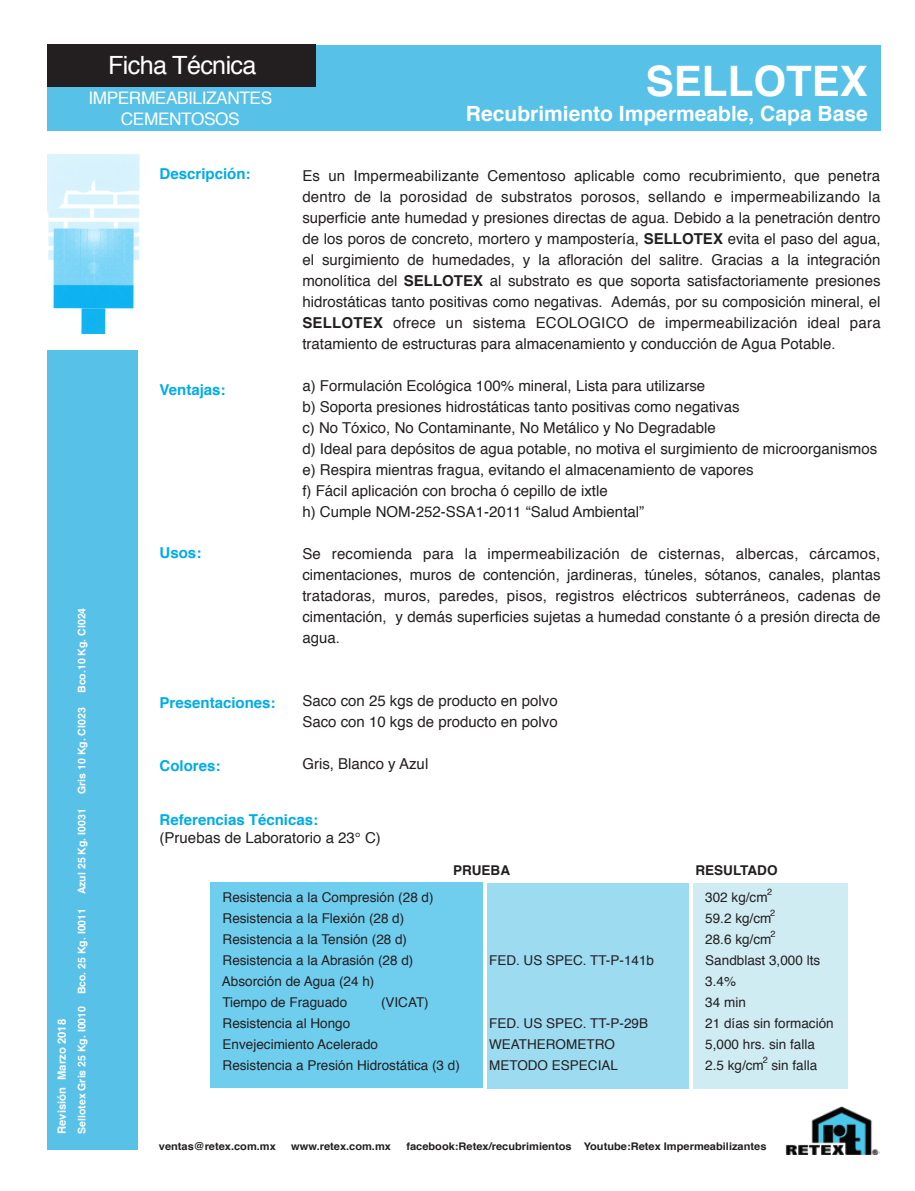
<style>
.page{position:relative;width:915px;height:1191px;background:#fff}
.page>*{position:absolute;margin:0;border:0;box-sizing:border-box;transform-origin:0 0}
.t1{font:700 42px "Helvetica";color:#fff}
.t2{font:25.05px "Helvetica";letter-spacing:-.025em;color:#fff}
.t3{font:700 21px "Helvetica";color:#fff}
.t4{font:17.25px/20.7px "Helvetica";letter-spacing:-.025em;color:#fff;text-align:center}
.t5{font:15px/21px "Helvetica";color:#231f20;text-align:justify}
.t6{font:700 15px "Helvetica";color:#00ace7}
.t7{font:13.5px "Helvetica";color:#231f20}
.t8{font:700 13.5px "Helvetica";color:#231f20}
.t9{font:700 11.25px "Helvetica";color:#fff}
.t10{font:700 10.5px "Helvetica";color:#231f20;scale:1.05 1}
.t11{font:700 10.5px "Helvetica";color:#fff}
.t12{font:9px "Helvetica";color:#231f20}
.s1{font-weight:700}
</style>
<div class="page">
<div style="left:48px;top:45px;width:832px;height:85px;background:#57c1e8"></div>
<img style="left:785px;top:1107px;width:94px;height:47px">
<img style="left:48px;top:154px;width:92px;height:179px">
<div style="left:48px;top:44px;width:268px;height:43px;background:#231f20"></div>
<div style="left:47px;top:350px;width:90px;height:799px;background:#57c1e8"></div>
<div style="left:692px;top:882px;width:155px;height:206px;background:#cfecf3"></div>
<div style="left:487px;top:882px;width:201px;height:206px;background:#9ddbf0"></div>
<div style="left:210px;top:882px;width:273px;height:205px;background:#6fceee"></div>
<h2 class="t2" style="left:108px;top:46px;width:150px">Ficha Técnica</h2>
<p class="t4" style="left:88px;top:88px;width:185px">IMPERMEABILIZANTES<br>CEMENTOSOS</p>
<h1 class="t1" style="left:645px;top:47px;width:223px">SELLOTEX</h1>
<h3 class="t3" style="left:466px;top:97px;width:403px">Recubrimiento Impermeable, Capa Base</h3>
<p class="t9" style="left:53px;top:1134px;width:116px;rotate:-90deg">Revisión Marzo 2018</p>
<p class="t11" style="left:73px;top:693px;width:87px;rotate:-90deg">Bco.10 Kg. CI024</p>
<p class="t11" style="left:73px;top:794px;width:88px;rotate:-90deg">Gris 10 Kg. CI023</p>
<p class="t11" style="left:73px;top:894px;width:87px;rotate:-90deg">Azul 25 Kg. I0031</p>
<p class="t11" style="left:73px;top:1134px;width:227px;rotate:-90deg">Sellotex Gris 25 Kg. I0010 Bco. 25 Kg. I0011</p>
<p class="t6" style="left:159px;top:162px;width:92px">Descripción:</p>
<p class="t6" style="left:159px;top:378px;width:67px">Ventajas:</p>
<p class="t6" style="left:159px;top:540px;width:43px">Usos:</p>
<p class="t6" style="left:159px;top:690px;width:117px">Presentaciones:</p>
<p class="t6" style="left:159px;top:753px;width:62px">Colores:</p>
<p class="t5" style="left:302px;top:165px;width:579px">Es un Impermeabilizante Cementoso aplicable como recubrimiento, que penetra dentro de la porosidad de substratos porosos, sellando e impermeabilizando la superficie ante humedad y presiones directas de agua. Debido a la penetración dentro de los poros de concreto, mortero y mampostería, <span class="s1">SELLOTEX</span> evita el paso del agua, el surgimiento de humedades, y la afloración del salitre. Gracias a la integración monolítica del <span class="s1">SELLOTEX</span> al substrato es que soporta satisfactoriamente presiones hidrostáticas tanto positivas como negativas. Además, por su composición mineral, el <span class="s1">SELLOTEX</span> ofrece un sistema ECOLOGICO de impermeabilización ideal para tratamiento de estructuras para almacenamiento y conducción de Agua Potable.</p>
<p class="t5" style="left:302px;top:375px;width:576px;text-align:left">a) Formulación Ecológica 100% mineral, Lista para utilizarse<br>b) Soporta presiones hidrostáticas tanto positivas como negativas<br>c) No Tóxico, No Contaminante, No Metálico y No Degradable<br>d) Ideal para depósitos de agua potable, no motiva el surgimiento de microorganismos e) Respira mientras fragua, evitando el almacenamiento de vapores<br>f) Fácil aplicación con brocha ó cepillo de ixtle<br>h) Cumple NOM-252-SSA1-2011 “Salud Ambiental”</p>
<p class="t5" style="left:302px;top:543px;width:579px">Se recomienda para la impermeabilización de cisternas, albercas, cárcamos, cimentaciones, muros de contención, jardineras, túneles, sótanos, canales, plantas tratadoras, muros, paredes, pisos, registros eléctricos subterráneos, cadenas de cimentación, y demás superficies sujetas a humedad constante ó a presión directa de agua.</p>
<p class="t5" style="left:302px;top:690px;width:257px">Saco con 25 kgs de producto en polvo<br>Saco con 10 kgs de producto en polvo</p>
<p class="t5" style="left:302px;top:753px;width:127px">Gris, Blanco y Azul</p>
<p class="t6" style="left:159px;top:807px;width:160px">Referencias Técnicas:</p>
<p class="t5" style="left:159px;top:827px;width:223px">(Pruebas de Laboratorio a 23° C)</p>
<p class="t8" style="left:453px;top:859px;width:58px">PRUEBA</p>
<p class="t8" style="left:695px;top:859px;width:83px">RESULTADO</p>
<p class="t12" style="left:766px;top:885px;width:7px">2</p>
<p class="t12" style="left:770px;top:906px;width:7px">2</p>
<p class="t12" style="left:770px;top:927px;width:7px">2</p>
<p class="t7" style="left:222px;top:886px;width:212px">Resistencia a la Compresión (28 d)</p>
<p class="t7" style="left:705px;top:886px;width:64px">302 kg/cm</p>
<p class="t7" style="left:222px;top:907px;width:183px">Resistencia a la Flexión (28 d)</p>
<p class="t7" style="left:705px;top:907px;width:68px">59.2 kg/cm</p>
<p class="t7" style="left:222px;top:928px;width:186px">Resistencia a la Tensión (28 d)</p>
<p class="t7" style="left:705px;top:928px;width:68px">28.6 kg/cm</p>
<p class="t7" style="left:222px;top:949px;width:192px">Resistencia a la Abrasión (28 d)</p>
<p class="t7" style="left:489px;top:949px;width:166px">FED. US SPEC. TT-P-141b</p>
<p class="t7" style="left:705px;top:949px;width:116px">Sandblast 3,000 lts</p>
<p class="t7" style="left:222px;top:970px;width:154px">Absorción de Agua (24 h)</p>
<p class="t7" style="left:705px;top:970px;width:32px">3.4%</p>
<p class="t7" style="left:222px;top:991px;width:126px">Tiempo de Fraguado</p>
<p class="t7" style="left:381px;top:991px;width:49px">(VICAT)</p>
<p class="t7" style="left:705px;top:991px;width:42px">34 min</p>
<p class="t7" style="left:222px;top:1012px;width:129px">Resistencia al Hongo</p>
<p class="t7" style="left:489px;top:1012px;width:160px">FED. US SPEC. TT-P-29B</p>
<p class="t7" style="left:705px;top:1012px;width:130px">21 días sin formación</p>
<p class="t7" style="left:222px;top:1033px;width:157px">Envejecimiento Acelerado</p>
<p class="t7" style="left:489px;top:1033px;width:127px">WEATHEROMETRO</p>
<p class="t7" style="left:705px;top:1033px;width:111px">5,000 hrs. sin falla</p>
<p class="t7" style="left:222px;top:1054px;width:239px">Resistencia a Presión Hidrostática (3 d)</p>
<p class="t7" style="left:489px;top:1054px;width:130px">METODO ESPECIAL</p>
<p class="t7" style="left:705px;top:1054px;width:113px">2.5 kg/cm sin falla</p>
<p class="t12" style="left:762px;top:1052px;width:7px">2</p>
<p class="t10" style="left:159px;top:1138px;width:113px">ventas@retex.com.mx</p>
<p class="t10" style="left:291px;top:1138px;width:96px">www.retex.com.mx</p>
<p class="t10" style="left:406px;top:1138px;width:344px">facebook:Retex/recubrimientos Youtube:Retex Impermeabilizantes</p>
</div>
